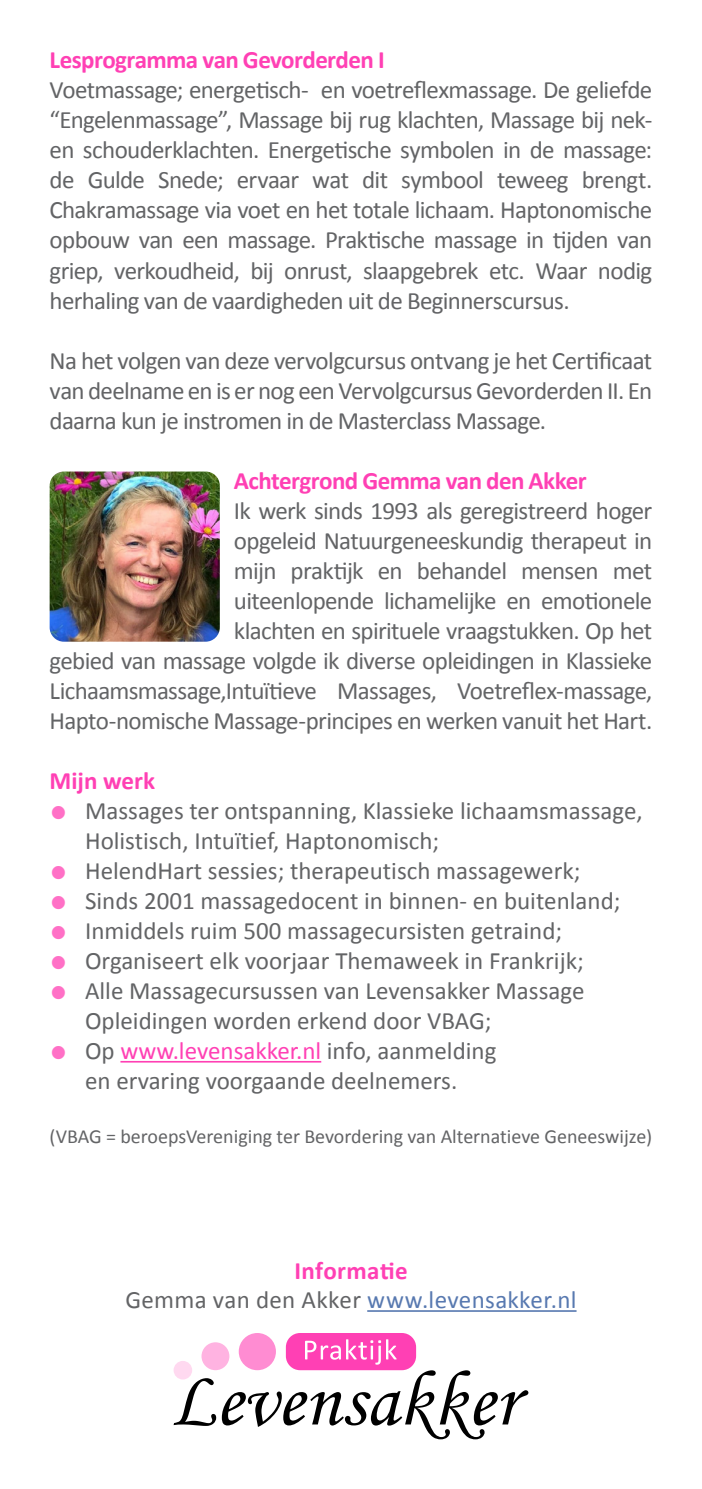
<style>
.page{position:relative;width:702px;height:1489px;background:#fff}
.page>*{position:absolute;margin:0;border:0;box-sizing:border-box;transform-origin:0 0}
.t1{font:25px/30px "Calibri";letter-spacing:-.02em;color:#636466;text-align:justify}
.t2{font:25px/30px "Calibri";color:#636466}
.Body_bold{font:700 25px "Calibri";letter-spacing:-.025em;color:#ff40b4}
.t3{font:25px "Calibri";letter-spacing:.01em;color:#5879b0}
.Body_bold-2{font:700 25px "Calibri";letter-spacing:.015em;color:#ff40b4}
.Body_bold-3{font:700 25px "Calibri";color:#ff40b4}
.bullet_body{font:20px "Calibri";color:#636466}
.s1{font-weight:700;font-size:30px;color:#ff70c6}
.s2{color:#ff40b4}
.s3{color:#636466}
</style>
<div class="page">
<hr style="left:120px;top:1060px;width:201px;height:2px;background:#ff40b4">
<div style="left:239px;top:1332px;width:37px;height:37px;background:#ff8cd2;border-radius:50%"></div>
<div style="left:201px;top:1342px;width:28px;height:27px;background:#ffb3e1;border-radius:50%"></div>
<div style="left:173px;top:1360px;width:19px;height:19px;background:#ffd9f0;border-radius:50%"></div>
<svg style="left:173px;top:1370px;width:355px;height:69px"></svg>
<div style="left:286px;top:1332px;width:130px;height:37px;background:#ff40b4;border-radius:14px"></div>
<svg style="left:305px;top:1339px;width:91px;height:25px"></svg>
<hr style="left:367px;top:1309px;width:209px;height:2px;background:#5879b0">
<img style="left:50px;top:471px;width:170px;height:170px">
<p class="Body_bold" style="left:50px;top:44px;width:336px">Lesprogramma van Gevorderden I</p>
<p class="t1" style="left:50px;top:75px;width:604px">Voetmassage; energetisch- en voetreflexmassage. De geliefde “Engelenmassage”, Massage bij rug klachten, Massage bij nek&shy;en schouderklachten. Energetische symbolen in de massage: de Gulde Snede; ervaar wat dit symbool teweeg brengt.<br>Chakramassage via voet en het totale lichaam. Haptonomische opbouw van een massage. Praktische massage in tijden van griep, verkoudheid, bij onrust, slaapgebrek etc. Waar nodig herhaling van de vaardigheden uit de Beginnerscursus.</p>
<p class="t1" style="left:50px;top:345px;width:604px">Na het volgen van deze vervolgcursus ontvang je het Certificaat van deelname en is er nog een Vervolgcursus Gevorderden II. En daarna kun je instromen in de Masterclass Massage.</p>
<p class="Body_bold" style="left:234px;top:464px;width:354px">Achtergrond Gemma van den Akker</p>
<p class="t1" style="left:50px;top:495px;width:604px;text-align:right">Ik werk sinds 1993 als geregistreerd hoger<br>opgeleid Natuurgeneeskundig therapeut in<br>mijn praktijk en behandel mensen met<br>uiteenlopende lichamelijke en emotionele<br>klachten en spirituele vraagstukken. Op het<br>gebied van massage volgde ik diverse opleidingen in Klassieke Lichaamsmassage,Intuïtieve Massages, Voetreflex-massage, Hapto-nomische Massage-principes en werken vanuit het Hart.</p>
<p class="Body_bold-3" style="left:50px;top:764px;width:107px">Mijn werk</p>
<p class="t2" style="left:85px;top:795px;width:559px;text-indent:-35px"><span class="s1">●</span> Massages ter ontspanning, Klassieke lichaamsmassage,<br>Holistisch, Intuïtief, Haptonomisch;</p>
<p class="t2" style="left:50px;top:855px;width:532px"><span class="s1">●</span> HelendHart sessies; therapeutisch massagewerk;</p>
<p class="t2" style="left:50px;top:885px;width:572px"><span class="s1">●</span> Sinds 2001 massagedocent in binnen- en buitenland;</p>
<p class="t2" style="left:50px;top:915px;width:514px"><span class="s1">●</span> Inmiddels ruim 500 massagecursisten getraind;</p>
<p class="t2" style="left:50px;top:945px;width:535px"><span class="s1">●</span> Organiseert elk voorjaar Themaweek in Frankrijk;</p>
<p class="t2" style="left:85px;top:975px;width:501px;text-indent:-35px"><span class="s1">●</span> Alle Massagecursussen van Levensakker Massage<br>Opleidingen worden erkend door VBAG;</p>
<p class="t2" style="left:50px;top:1035px;width:448px;text-align:center"><span class="s1">●</span> Op <span class="s2">www.levensakker.nl</span> info, aanmelding en ervaring voorgaande deelnemers.</p>
<p class="bullet_body" style="left:50px;top:1123px;width:604px">(VBAG = beroepsVereniging ter Bevordering van Alternatieve Geneeswijze)</p>
<p class="Body_bold-2" style="left:294px;top:1254px;width:115px">Informatie</p>
<p class="t3" style="left:125px;top:1283px;width:452px"><span class="s3">Gemma van den Akker</span> www.levensakker.nl</p>
</div>
